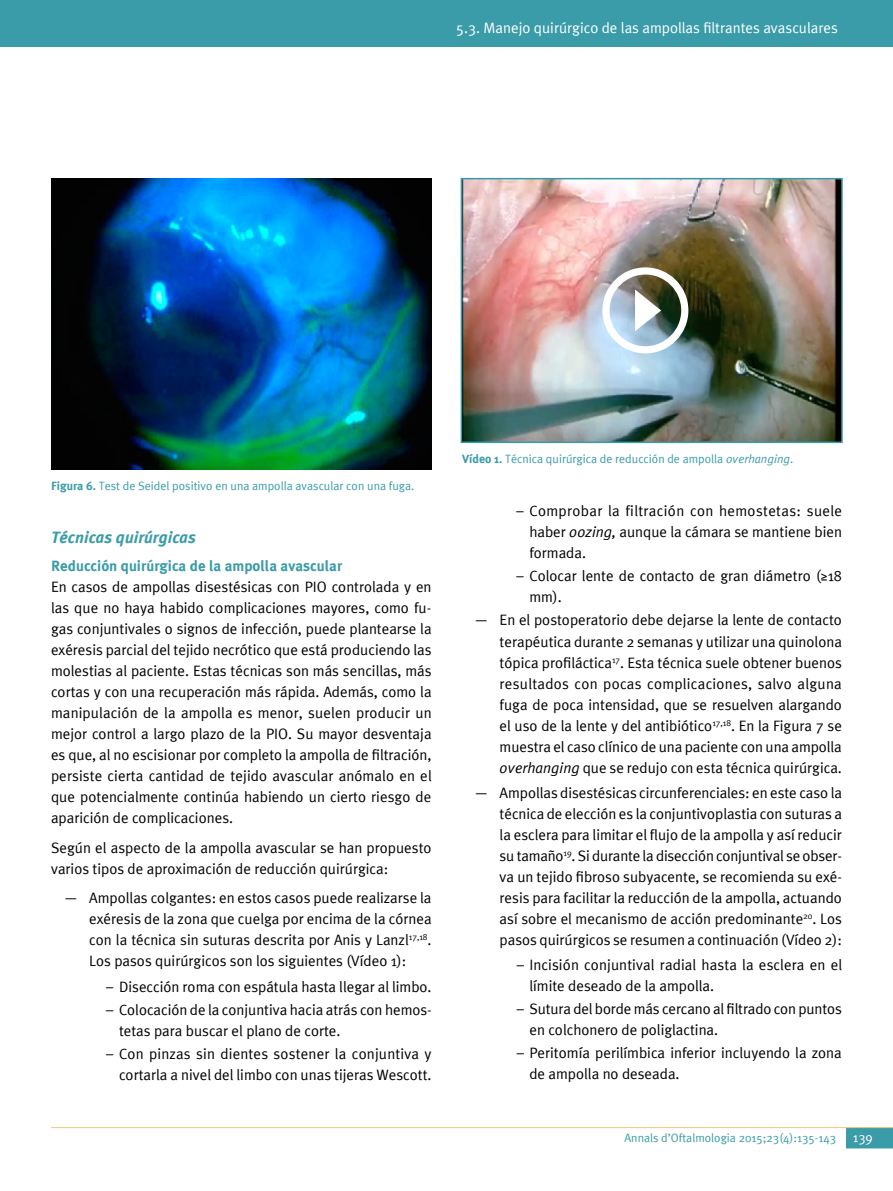
<style>
.page{position:relative;width:893px;height:1191px;background:#fff}
.page>*{position:absolute;margin:0;border:0;box-sizing:border-box;transform-origin:0 0}
.t1{font:italic 700 16.5px "Meta Plus";color:#3a9ca8}
.t2{font:15px/21px "Meta Plus Normal";color:#000}
.t3{font:15px "Meta Plus Normal";color:#fff}
.t4{font:700 15px "Meta Plus";color:#3a9ca8}
.t5{font:13.5px "Meta Plus Normal";color:#fff}
.t6{font:12px "Meta Plus Normal";color:#3a9ca8}
.s1{font-family:"Meta Plus";font-weight:700}
.s2{font-family:"Meta Plus";font-style:italic}
</style>
<div class="page">
<svg style="left:846px;top:1128px;width:47px;height:20px"></svg>
<hr style="left:51px;top:1127px;width:842px;height:1px;background:#f3c67c">
<div style="left:0;top:0;width:893px;height:47px;background:#3a9ca8"></div>
<img style="left:51px;top:179px;width:381px;height:291px">
<img style="left:464px;top:181px;width:376px;height:259px">
<div style="left:461px;top:178px;width:382px;height:265px;border:2px solid #3a9ca8"></div>
<div style="left:602px;top:267px;width:86px;height:86px;border:7px solid #fff;border-radius:50%"></div>
<svg style="left:635px;top:289px;width:26px;height:42px"></svg>
<p class="t3" style="left:456px;top:19px;width:383px">5.3. Manejo quirúrgico de las ampollas filtrantes avasculares</p>
<p class="t6" style="left:51px;top:478px;width:365px"><span class="s1">Figura 6.</span> Test de Seidel positivo en una ampolla avascular con una fuga.</p>
<p class="t1" style="left:51px;top:527px;width:146px">Técnicas quirúrgicas</p>
<p class="t4" style="left:51px;top:557px;width:293px">Reducción quirúrgica de la ampolla avascular</p>
<p class="t2" style="left:51px;top:576px;width:382px;text-align:justify">En casos de ampollas disestésicas con PIO controlada y en las que no haya habido complicaciones mayores, como fu&shy;gas conjuntivales o signos de infección, puede plantearse la exéresis parcial del tejido necrótico que está produciendo las molestias al paciente. Estas técnicas son más sencillas, más cortas y con una recuperación más rápida. Además, como la manipulación de la ampolla es menor, suelen producir un mejor control a largo plazo de la PIO. Su mayor desventaja es que, al no escisionar por completo la ampolla de filtración, persiste cierta cantidad de tejido avascular anómalo en el que potencialmente continúa habiendo un cierto riesgo de aparición de complicaciones.</p>
<p class="t2" style="left:51px;top:837px;width:382px">Según el aspecto de la ampolla avascular se han propuesto varios tipos de aproximación de reducción quirúrgica:</p>
<p class="t2" style="left:89px;top:887px;width:344px;text-align:justify;text-indent:-26px">— Ampollas colgantes: en estos casos puede realizarse la exéresis de la zona que cuelga por encima de la córnea con la técnica sin suturas descrita por Anis y Lanzl<sup>17,18</sup>.<br>Los pasos quirúrgicos son los siguientes (Vídeo 1):</p>
<p class="t2" style="left:106px;top:975px;width:327px">– Disección roma con espátula hasta llegar al limbo.</p>
<p class="t2" style="left:119px;top:998px;width:314px;text-indent:-13px">– Colocación de la conjuntiva hacia atrás con hemos&shy;tetas para buscar el plano de corte.</p>
<p class="t2" style="left:106px;top:1043px;width:327px;text-align:right">– Con pinzas sin dientes sostener la conjuntiva y cortarla a nivel del limbo con unas tijeras Wescott.</p>
<p class="t6" style="left:462px;top:451px;width:333px"><span class="s1">Vídeo 1.</span> Técnica quirúrgica de reducción de ampolla <span class="s2">overhanging</span>.</p>
<p class="t2" style="left:529px;top:500px;width:314px;text-align:justify;text-indent:-13px">– Comprobar la filtración con hemostetas: suele haber <span class="s2">oozing,</span> aunque la cámara se mantiene bien formada.</p>
<p class="t2" style="left:529px;top:565px;width:314px;text-indent:-13px">– Colocar lente de contacto de gran diámetro (≥18 mm).</p>
<p class="t2" style="left:500px;top:609px;width:344px;text-align:justify;text-indent:-26px">— En el postoperatorio debe dejarse la lente de contacto terapéutica durante 2 semanas y utilizar una quinolona tópica profiláctica<sup>17</sup>. Esta técnica suele obtener buenos resultados con pocas complicaciones, salvo alguna fuga de poca intensidad, que se resuelven alargando el uso de la lente y del antibiótico<sup>17,18</sup>. En la Figura 7 se muestra el caso clínico de una paciente con una ampolla <span class="s2">overhanging</span> que se redujo con esta técnica quirúrgica.</p>
<p class="t2" style="left:500px;top:782px;width:344px;text-align:justify;text-indent:-26px">— Ampollas disestésicas circunferenciales: en este caso la técnica de elección es la conjuntivoplastia con suturas a la esclera para limitar el flujo de la ampolla y así reducir su tamaño<sup>19</sup>. Si durante la disección conjuntival se obser&shy;va un tejido fibroso subyacente, se recomienda su exé&shy;resis para facilitar la reducción de la ampolla, actuando así sobre el mecanismo de acción predominante<sup>20</sup>. Los pasos quirúrgicos se resumen a continuación (Vídeo 2):</p>
<p class="t2" style="left:529px;top:954px;width:314px;text-indent:-13px">– Incisión conjuntival radial hasta la esclera en el límite deseado de la ampolla.</p>
<p class="t2" style="left:529px;top:998px;width:314px;text-indent:-13px">– Sutura del borde más cercano al filtrado con puntos en colchonero de poliglactina.</p>
<p class="t2" style="left:529px;top:1042px;width:314px;text-indent:-13px">– Peritomía perilímbica inferior incluyendo la zona de ampolla no deseada.</p>
<p class="t6" style="left:624px;top:1131px;width:213px">Annals d’Oftalmologia 2015;23(4):135-143</p>
<p class="t5" style="left:853px;top:1129px;width:21px">139</p>
</div>
